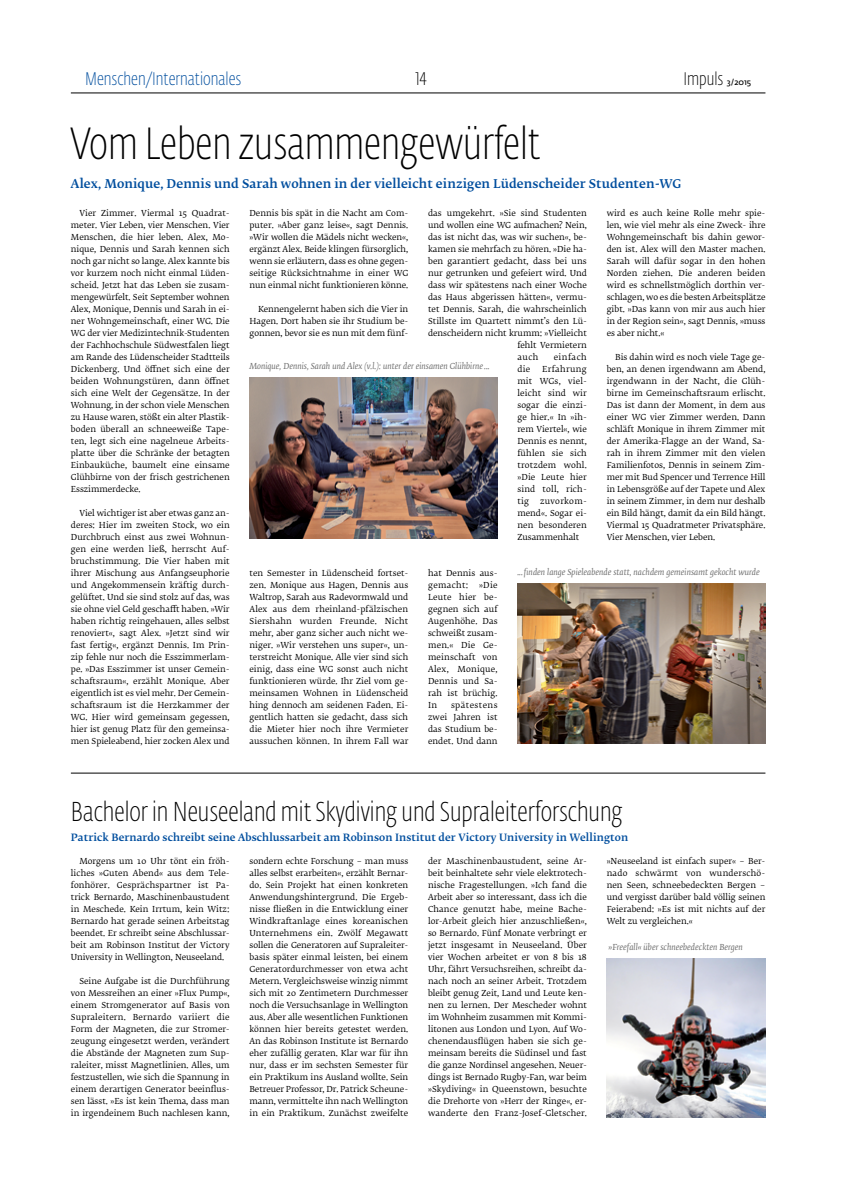
<style>
.page{position:relative;width:842px;height:1191px;background:#fff}
.page>*{position:absolute;margin:0;border:0;box-sizing:border-box;transform-origin:0 0}
.t1{font:44.5px "Fedra Sans Dis Std Thin Cond";color:#000}
.t2{font:27px "Fedra Sans Dis Std Thin Cond";color:#000}
.t3{font:18px "Fedra Sans Dis Std Thin Cond";color:#004e9e}
.t4{font:18px "Fedra Sans Dis Std Thin Cond";color:#000}
.t5{font:500 12px "Fedra Serif B Std";letter-spacing:.01em;color:#004e9e}
.t6{font:500 10px "Fedra Serif B Std";letter-spacing:.01em;color:#004e9e}
.t7{font:8.2px/12px "Fedra Serif B Std";letter-spacing:.005em;color:#000;text-align:justify}
.t8{font:italic 8.2px "Fedra Serif B Std";color:#6e6e6e}
.t9{font:8.2px "Fedra Serif B Std";letter-spacing:.06em;color:#000}
.s1{font-family:"Fedra Sans Alt Std";font-weight:600;font-size:8.2px}
</style>
<div class="page">
<hr style="left:71px;top:92px;width:694px;height:1px;background:#000">
<img style="left:517px;top:583px;width:248px;height:161px">
<img style="left:249px;top:378px;width:248px;height:160px">
<hr style="left:71px;top:772px;width:694px;height:1px;background:#000">
<img style="left:607px;top:958px;width:158px;height:159px">
<h3 class="t3" style="left:85px;top:68px;width:158px">Menschen/Internationales</h3>
<h3 class="t4" style="left:415px;top:68px;width:13px">14</h3>
<h3 class="t4" style="left:683px;top:68px;width:69px">Impuls <span class="s1">3/2015</span></h3>
<h1 class="t1" style="left:71px;top:116px;width:471px">Vom Leben zusammengewürfelt</h1>
<h3 class="t5" style="left:71px;top:175px;width:612px">Alex, Monique, Dennis und Sarah wohnen in der vielleicht einzigen Lüdenscheider Studenten-WG</h3>
<p class="t7" style="left:71px;top:208px;width:160px;text-indent:9px">Vier Zimmer. Viermal 15 Quadrat&shy;meter. Vier Leben, vier Menschen. Vier Menschen, die hier leben. Alex, Mo&shy;nique, Dennis und Sarah kennen sich noch gar nicht so lange. Alex kannte bis vor kurzem noch nicht einmal Lüden&shy;scheid. Jetzt hat das Leben sie zusam&shy;mengewürfelt. Seit September wohnen Alex, Monique, Dennis und Sarah in ei&shy;ner Wohngemeinschaft, einer WG. Die WG der vier Medizintechnik-Studenten der Fachhochschule Südwestfalen liegt am Rande des Lüdenscheider Stadtteils Dickenberg. Und öffnet sich eine der beiden Wohnungstüren, dann öffnet sich eine Welt der Gegensätze. In der Wohnung, in der schon viele Menschen zu Hause waren, stößt ein alter Plastik&shy;boden überall an schneeweiße Tape&shy;ten, legt sich eine nagelneue Arbeits&shy;platte über die Schränke der betagten Einbauküche, baumelt eine einsame Glühbirne von der frisch gestrichenen Esszimmerdecke.</p>
<p class="t7" style="left:71px;top:508px;width:160px;text-indent:9px">Viel wichtiger ist aber etwas ganz an&shy;deres: Hier im zweiten Stock, wo ein Durchbruch einst aus zwei Wohnun&shy;gen eine werden ließ, herrscht Auf&shy;bruchstimmung. Die Vier haben mit ihrer Mischung aus Anfangseuphorie und Angekommensein kräftig durch&shy;gelüftet. Und sie sind stolz auf das, was sie ohne viel Geld geschafft haben. »Wir haben richtig reingehauen, alles selbst renoviert«, sagt Alex. »Jetzt sind wir fast fertig«, ergänzt Dennis. Im Prin&shy;zip fehle nur noch die Esszimmerlam&shy;pe. »Das Esszimmer ist unser Gemein&shy;schaftsraum«, erzählt Monique. Aber eigentlich ist es viel mehr. Der Gemein&shy;schaftsraum ist die Herzkammer der WG. Hier wird gemeinsam gegessen, hier ist genug Platz für den gemeinsa&shy;men Spieleabend, hier zocken Alex und</p>
<p class="t7" style="left:428px;top:208px;width:160px">das umgekehrt. »Sie sind Studenten</p>
<p class="t7" style="left:428px;top:220px;width:160px">und wollen eine WG aufmachen? Nein,</p>
<p class="t7" style="left:428px;top:232px;width:160px">das ist nicht das, was wir suchen«, be-</p>
<p class="t7" style="left:428px;top:244px;width:160px">kamen sie mehrfach zu hören. »Die ha-</p>
<p class="t7" style="left:428px;top:256px;width:160px">ben garantiert gedacht, dass bei uns</p>
<p class="t7" style="left:428px;top:268px;width:160px">nur getrunken und gefeiert wird. Und</p>
<p class="t7" style="left:428px;top:280px;width:160px">dass wir spätestens nach einer Woche</p>
<p class="t7" style="left:428px;top:292px;width:160px">das Haus abgerissen hätten«, vermu-</p>
<p class="t7" style="left:428px;top:304px;width:160px">tet Dennis. Sarah, die wahrscheinlich</p>
<p class="t7" style="left:428px;top:316px;width:160px">Stillste im Quartett nimmt’s den Lü-</p>
<p class="t7" style="left:428px;top:328px;width:160px">denscheidern nicht krumm: »Vielleicht</p>
<p class="t7" style="left:517px;top:340px;width:71px">fehlt Vermietern</p>
<p class="t7" style="left:517px;top:352px;width:23px">auch</p>
<p class="t9" style="left:554px;top:351px;width:35px">einfach</p>
<p class="t7" style="left:517px;top:364px;width:15px">die</p>
<p class="t7" style="left:249px;top:208px;width:160px">Dennis bis spät in die Nacht am Com&shy;puter. »Aber ganz leise«, sagt Dennis. »Wir wollen die Mädels nicht wecken«, ergänzt Alex. Beide klingen fürsorglich, wenn sie erläutern, dass es ohne gegen&shy;seitige Rücksichtnahme in einer WG nun einmal nicht funktionieren könne.</p>
<p class="t7" style="left:249px;top:304px;width:160px;text-indent:9px">Kennengelernt haben sich die Vier in Hagen. Dort haben sie ihr Studium be&shy;gonnen, bevor sie es nun mit dem fünf-</p>
<p class="t7" style="left:607px;top:208px;width:160px">wird es auch keine Rolle mehr spie&shy;len, wie viel mehr als eine Zweck- ihre Wohngemeinschaft bis dahin gewor&shy;den ist. Alex will den Master machen.<br>Sarah will dafür sogar in den hohen Norden ziehen. Die anderen beiden wird es schnellstmöglich dorthin ver&shy;schlagen, wo es die besten Arbeitsplätze gibt. »Das kann von mir aus auch hier in der Region sein«, sagt Dennis, »muss es aber nicht.«</p>
<p class="t7" style="left:607px;top:352px;width:160px;text-indent:9px">Bis dahin wird es noch viele Tage ge&shy;ben, an denen irgendwann am Abend, irgendwann in der Nacht, die Glüh&shy;birne im Gemeinschaftsraum erlischt.<br>Das ist dann der Moment, in dem aus einer WG vier Zimmer werden. Dann schläft Monique in ihrem Zimmer mit der Amerika-Flagge an der Wand, Sa&shy;rah in ihrem Zimmer mit den vielen Familienfotos, Dennis in seinem Zim&shy;mer mit Bud Spencer und Terrence Hill in Lebensgröße auf der Tapete und Alex in seinem Zimmer, in dem nur deshalb ein Bild hängt, damit da ein Bild hängt.<br>Viermal 15 Quadratmeter Privatsphäre.<br>Vier Menschen, vier Leben.</p>
<p class="t8" style="left:249px;top:361px;width:242px">Monique, Dennis, Sarah und Alex (v.l.): unter der einsamen Glühbirne ...</p>
<p class="t7" style="left:517px;top:364px;width:71px;text-indent:25px">Erfahrung mit WGs, viel&shy;leicht sind wir sogar die einzi&shy;ge hier.« In »ih&shy;rem Viertel«, wie Dennis es nennt, fühlen sie sich trotzdem wohl. »Die Leute hier sind toll, rich&shy;tig</p>
<p class="t7" style="left:517px;top:496px;width:71px;text-indent:23px">zuvorkom&shy;mend«. Sogar ei&shy;nen besonderen Zusammenhalt</p>
<p class="t8" style="left:517px;top:566px;width:244px">...finden lange Spieleabende statt, nachdem gemeinsamt gekocht wurde</p>
<p class="t7" style="left:249px;top:568px;width:160px">ten Semester in Lüdenscheid fortset&shy;zen. Monique aus Hagen, Dennis aus Waltrop, Sarah aus Radevormwald und Alex aus dem rheinland-pfälzischen Siershahn wurden Freunde. Nicht mehr, aber ganz sicher auch nicht we&shy;niger. »Wir verstehen uns super«, un&shy;terstreicht Monique. Alle vier sind sich einig, dass eine WG sonst auch nicht funktionieren würde. Ihr Ziel vom ge&shy;meinsamen Wohnen in Lüdenscheid hing dennoch am seidenen Faden. Ei&shy;gentlich hatten sie gedacht, dass sich die Mieter hier noch ihre Vermieter aussuchen können. In ihrem Fall war</p>
<p class="t7" style="left:428px;top:568px;width:71px">hat Dennis aus&shy;gemacht:</p>
<p class="t7" style="left:428px;top:580px;width:71px;text-indent:51px">»Die Leute hier be&shy;gegnen sich auf Augenhöhe. Das schweißt zusam&shy;men.« Die Ge&shy;meinschaft von Alex, Monique, Dennis und Sa&shy;rah ist brüchig.<br>In</p>
<p class="t7" style="left:428px;top:700px;width:71px;text-indent:23px">spätestens zwei Jahren ist das Studium be&shy;endet. Und dann</p>
<h2 class="t2" style="left:71px;top:794px;width:553px">Bachelor in Neuseeland mit Skydiving und Supraleiterforschung</h2>
<p class="t6" style="left:71px;top:830px;width:559px">Patrick Bernardo schreibt seine Abschlussarbeit am Robinson Institut der Victory University in Wellington</p>
<p class="t7" style="left:71px;top:856px;width:160px;text-indent:9px">Morgens um 10 Uhr tönt ein fröh&shy;liches »Guten Abend« aus dem Tele&shy;fonhörer. Gesprächspartner ist Pa&shy;trick Bernardo, Maschinenbaustudent in Meschede. Kein Irrtum, kein Witz:<br>Bernardo hat gerade seinen Arbeitstag beendet. Er schreibt seine Abschlussar&shy;beit am Robinson Institut der Victory University in Wellington, Neuseeland.</p>
<p class="t7" style="left:71px;top:976px;width:160px;text-indent:9px">Seine Aufgabe ist die Durchführung von Messreihen an einer »Flux Pump«, einem Stromgenerator auf Basis von Supraleitern. Bernardo variiert die Form der Magneten, die zur Stromer&shy;zeugung eingesetzt werden, verändert die Abstände der Magneten zum Sup&shy;raleiter, misst Magnetlinien. Alles, um festzustellen, wie sich die Spannung in einem derartigen Generator beeinflus&shy;sen lässt. »Es ist kein Thema, dass man in irgendeinem Buch nachlesen kann,</p>
<p class="t7" style="left:249px;top:856px;width:160px">sondern echte Forschung – man muss alles selbst erarbeiten«, erzählt Bernar&shy;do. Sein Projekt hat einen konkreten Anwendungshintergrund. Die Ergeb&shy;nisse fließen in die Entwicklung einer Windkraftanlage eines koreanischen Unternehmens ein. Zwölf Megawatt sollen die Generatoren auf Supraleiter&shy;basis später einmal leisten, bei einem Generatordurchmesser von etwa acht Metern. Vergleichsweise winzig nimmt sich mit 20 Zentimetern Durchmesser noch die Versuchsanlage in Wellington aus. Aber alle wesentlichen Funktionen können hier bereits getestet werden.<br>An das Robinson Institute ist Bernardo eher zufällig geraten. Klar war für ihn nur, dass er im sechsten Semester für ein Praktikum ins Ausland wollte. Sein Betreuer Professor, Dr. Patrick Scheune&shy;mann, vermittelte ihn nach Wellington in ein Praktikum. Zunächst zweifelte</p>
<p class="t7" style="left:428px;top:856px;width:160px">der Maschinenbaustudent, seine Ar&shy;beit beinhaltete sehr viele elektrotech&shy;nische Fragestellungen. »Ich fand die Arbeit aber so interessant, dass ich die Chance genutzt habe, meine Bache&shy;lor-Arbeit gleich hier anzuschließen«, so Bernardo. Fünf Monate verbringt er jetzt insgesamt in Neuseeland. Über vier Wochen arbeitet er von 8 bis 18<br>Uhr, fährt Versuchsreihen, schreibt da&shy;nach noch an seiner Arbeit. Trotzdem bleibt genug Zeit, Land und Leute ken&shy;nen zu lernen. Der Mescheder wohnt im Wohnheim zusammen mit Kommi&shy;litonen aus London und Lyon. Auf Wo&shy;chenendausflügen haben sie sich ge&shy;meinsam bereits die Südinsel und fast die ganze Nordinsel angesehen. Neuer&shy;dings ist Bernado Rugby-Fan, war beim »Skydiving« in Queenstown, besuchte die Drehorte von »Herr der Ringe«, er&shy;wanderte den Franz-Josef-Gletscher.</p>
<p class="t7" style="left:607px;top:856px;width:160px">»Neuseeland ist einfach super« – Ber&shy;nado schwärmt von wunderschö&shy;nen Seen, schneebedeckten Bergen – und vergisst darüber bald völlig seinen Feierabend: »Es ist mit nichts auf der Welt zu vergleichen.«</p>
<p class="t8" style="left:609px;top:941px;width:136px">»Freefall« über schneebedeckten Bergen</p>
</div>
